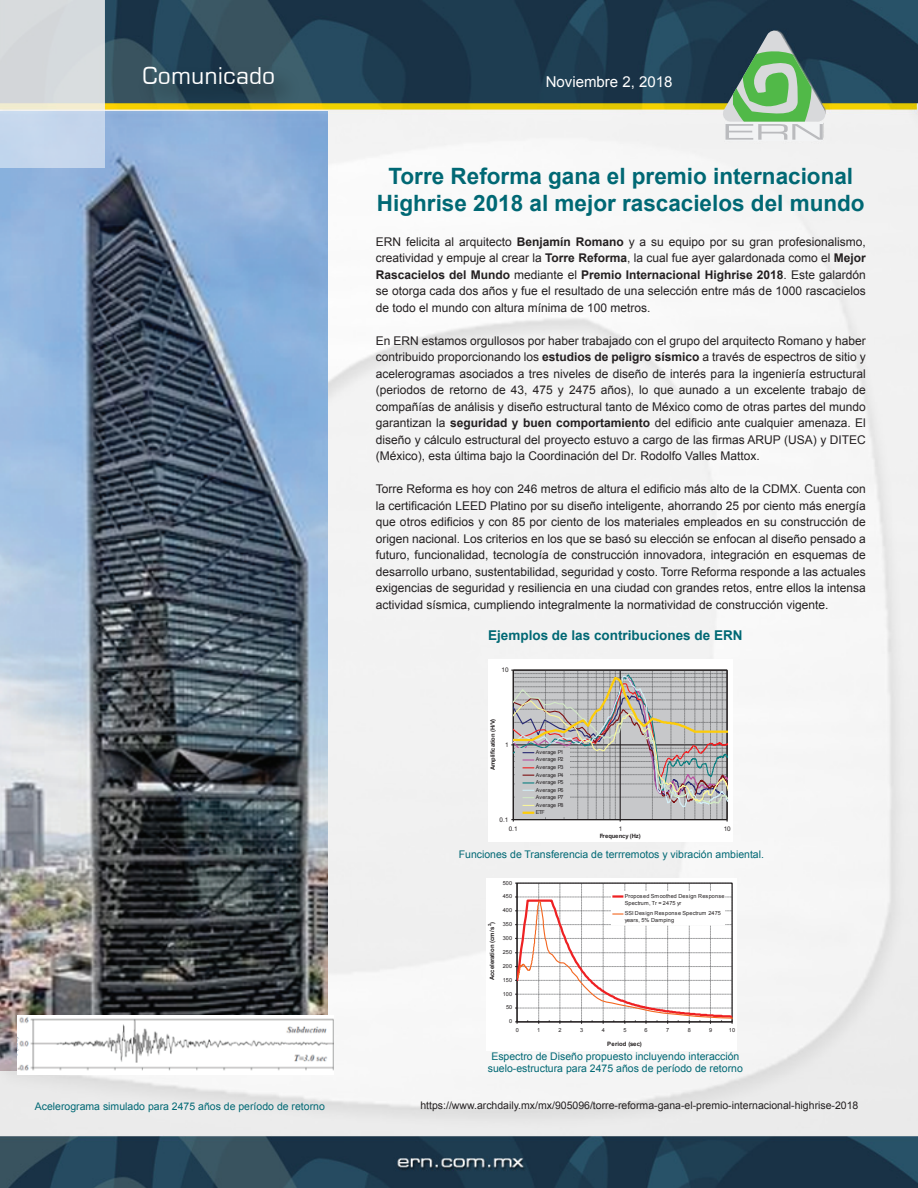
<style>
.page{position:relative;width:918px;height:1188px;background:#fff}
.page>*{position:absolute;margin:0;border:0;box-sizing:border-box;transform-origin:0 0}
.t1{font:22.95px "Square 721 BT";color:#fff}
.t2{font:700 22.5px/27px "Arial";color:#006874;text-align:center}
.t3{font:15px "Arial";color:#fff}
.t4{font:700 13.5px "Arial";color:#006874}
.t5{font:12px/16.5px "Arial";color:#231f20;text-align:justify}
.t6{font:10.5px/12.6px "Arial";color:#006874;text-align:center}
.t7{font:10.5px "Arial";color:#231f20}
.t8{font:6.3px "Arial";color:#231f20}
.t9{font:700 6px "Arial";letter-spacing:-.01em;color:#231f20}
.t10{font:700 6px "Arial";letter-spacing:.025em;color:#231f20}
.t11{font:700 5.85px "Arial";letter-spacing:-.03em;color:#231f20}
.t12{font:5.55px/6.9px "Arial";letter-spacing:.025em;color:#231f20}
.t13{font:5.4px/7.5px "Arial";letter-spacing:-.01em;color:#231f20;text-align:justify}
.t14{font:700 4.2px "Arial";color:#231f20}
.s1{font-weight:700}
</style>
<div class="page">
<img style="left:0;top:1px;width:917px;height:1187px">
<img style="left:0;top:111px;width:327px;height:960px">
<div style="left:488px;top:660px;width:244px;height:182px;background:#fff"></div>
<svg style="left:511px;top:669px;width:217px;height:153px;background:#b6b4b2"></svg>
<div style="left:486px;top:878px;width:250px;height:172px;background:#fff"></div>
<svg style="left:515px;top:882px;width:218px;height:142px"></svg>
<svg style="left:722px;top:30px;width:104px;height:110px;background:#759a83"></svg>
<img style="left:130px;top:53px;width:178px;height:70px">
<img style="left:17px;top:1015px;width:316px;height:59px">
<svg style="left:0;top:1px;width:105px;height:167px;background:#d1d9e1"></svg>
<h1 class="t1" style="left:142px;top:62px;width:135px">Comunicado</h1>
<p class="t3" style="left:546px;top:72px;width:128px">Noviembre 2, 2018</p>
<h2 class="t2" style="left:377px;top:164px;width:489px">Torre Reforma gana el premio internacional<br>Highrise 2018 al mejor rascacielos del mundo</h2>
<p class="t5" style="left:376px;top:233px;width:492px">ERN felicita al arquitecto <span class="s1">Benjamín Romano</span> y a su equipo por su gran profesionalismo, creatividad y empuje al crear la <span class="s1">Torre Reforma</span>, la cual fue ayer galardonada como el <span class="s1">Mejor Rascacielos del Mundo</span> mediante el <span class="s1">Premio Internacional Highrise 2018</span>. Este galardón se otorga cada dos años y fue el resultado de una selección entre más de 1000 rascacielos de todo el mundo con altura mínima de 100 metros.</p>
<p class="t5" style="left:376px;top:332px;width:492px">En ERN estamos orgullosos por haber trabajado con el grupo del arquitecto Romano y haber contribuido proporcionando los <span class="s1">estudios de peligro sísmico</span> a través de espectros de sitio y acelerogramas asociados a tres niveles de diseño de interés para la ingeniería estructural (periodos de retorno de 43, 475 y 2475 años), lo que aunado a un excelente trabajo de compañías de análisis y diseño estructural tanto de México como de otras partes del mundo garantizan la <span class="s1">seguridad y buen comportamiento</span> del edificio ante cualquier amenaza. El diseño y cálculo estructural del proyecto estuvo a cargo de las firmas ARUP (USA) y DITEC (México), esta última bajo la Coordinación del Dr. Rodolfo Valles Mattox.</p>
<p class="t5" style="left:376px;top:481px;width:492px">Torre Reforma es hoy con 246 metros de altura el edificio más alto de la CDMX. Cuenta con la certificación LEED Platino por su diseño inteligente, ahorrando 25 por ciento más energía que otros edificios y con 85 por ciento de los materiales empleados en su construcción de origen nacional. Los criterios en los que se basó su elección se enfocan al diseño pensado a futuro, funcionalidad, tecnología de construcción innovadora, integración en esquemas de desarrollo urbano, sustentabilidad, seguridad y costo. Torre Reforma responde a las actuales exigencias de seguridad y resiliencia en una ciudad con grandes retos, entre ellos la intensa actividad sísmica, cumpliendo integralmente la normatividad de construcción vigente.</p>
<p class="t4" style="left:488px;top:626px;width:256px">Ejemplos de las contribuciones de ERN</p>
<p class="t8" style="left:502px;top:666px;width:8px">10</p>
<p class="t11" style="left:489px;top:770px;width:53px;rotate:-90deg">Amplification (H/V)</p>
<p class="t8" style="left:505px;top:740px;width:5px">1</p>
<p class="t13" style="left:536px;top:749px;width:29px">Average P1<br>Average P2<br>Average P3<br>Average P4<br>Average P5<br>Average P6<br>Average P7<br>Average P8<br>ETF</p>
<p class="t6" style="left:459px;top:848px;width:307px">Funciones de Transferencia de terrremotos y vibración ambiental.</p>
<p class="t8" style="left:500px;top:815px;width:10px">0.1</p>
<p class="t8" style="left:509px;top:825px;width:10px">0.1</p>
<p class="t8" style="left:619px;top:825px;width:5px">1</p>
<p class="t8" style="left:724px;top:825px;width:8px">10</p>
<p class="t11" style="left:600px;top:832px;width:42px">Frequency (Hz)</p>
<p class="t12" style="left:503px;top:879px;width:11px">500</p>
<p class="t12" style="left:503px;top:893px;width:11px">450</p>
<p class="t12" style="left:503px;top:907px;width:11px">400</p>
<p class="t9" style="left:488px;top:924px;width:3px;rotate:-90deg">)</p>
<p class="t12" style="left:503px;top:921px;width:11px">350</p>
<p class="t14" style="left:487px;top:926px;width:4px;rotate:-90deg">2</p>
<p class="t9" style="left:488px;top:980px;width:54px;rotate:-90deg">Acceleration (cm/s</p>
<p class="t12" style="left:503px;top:934px;width:11px">300</p>
<p class="t12" style="left:503px;top:949px;width:11px">250</p>
<p class="t12" style="left:503px;top:963px;width:11px">200</p>
<p class="t12" style="left:503px;top:976px;width:11px">150</p>
<p class="t12" style="left:503px;top:990px;width:11px">100</p>
<p class="t12" style="left:506px;top:1004px;width:8px">50</p>
<p class="t12" style="left:509px;top:1018px;width:5px">0</p>
<p class="t12" style="left:625px;top:893px;width:101px">Proposed Smoothed Design Response<br>Spectrum, Tr = 2475 yr</p>
<p class="t12" style="left:625px;top:910px;width:98px">SSI Design Response Spectrum 2475 years, 5% Damping</p>
<p class="t12" style="left:516px;top:1027px;width:5px">0</p>
<p class="t12" style="left:537px;top:1027px;width:5px">1</p>
<p class="t12" style="left:558px;top:1027px;width:5px">2</p>
<p class="t12" style="left:580px;top:1027px;width:5px">3</p>
<p class="t12" style="left:602px;top:1027px;width:5px">4</p>
<p class="t12" style="left:623px;top:1027px;width:5px">5</p>
<p class="t12" style="left:645px;top:1027px;width:5px">6</p>
<p class="t12" style="left:666px;top:1027px;width:5px">7</p>
<p class="t12" style="left:688px;top:1027px;width:5px">8</p>
<p class="t12" style="left:709px;top:1027px;width:5px">9</p>
<p class="t12" style="left:729px;top:1027px;width:8px">10</p>
<p class="t10" style="left:607px;top:1040px;width:36px">Period (sec)</p>
<p class="t6" style="left:488px;top:1050px;width:257px">Espectro de Diseño propuesto incluyendo interacción suelo-estructura para 2475 años de período de retorno</p>
<p class="t6" style="left:35px;top:1100px;width:292px">Acelerograma simulado para 2475 años de período de retorno</p>
<p class="t7" style="left:420px;top:1099px;width:440px">https://www.archdaily.mx/mx/905096/torre-reforma-gana-el-premio-internacional-highrise-2018</p>
</div>
